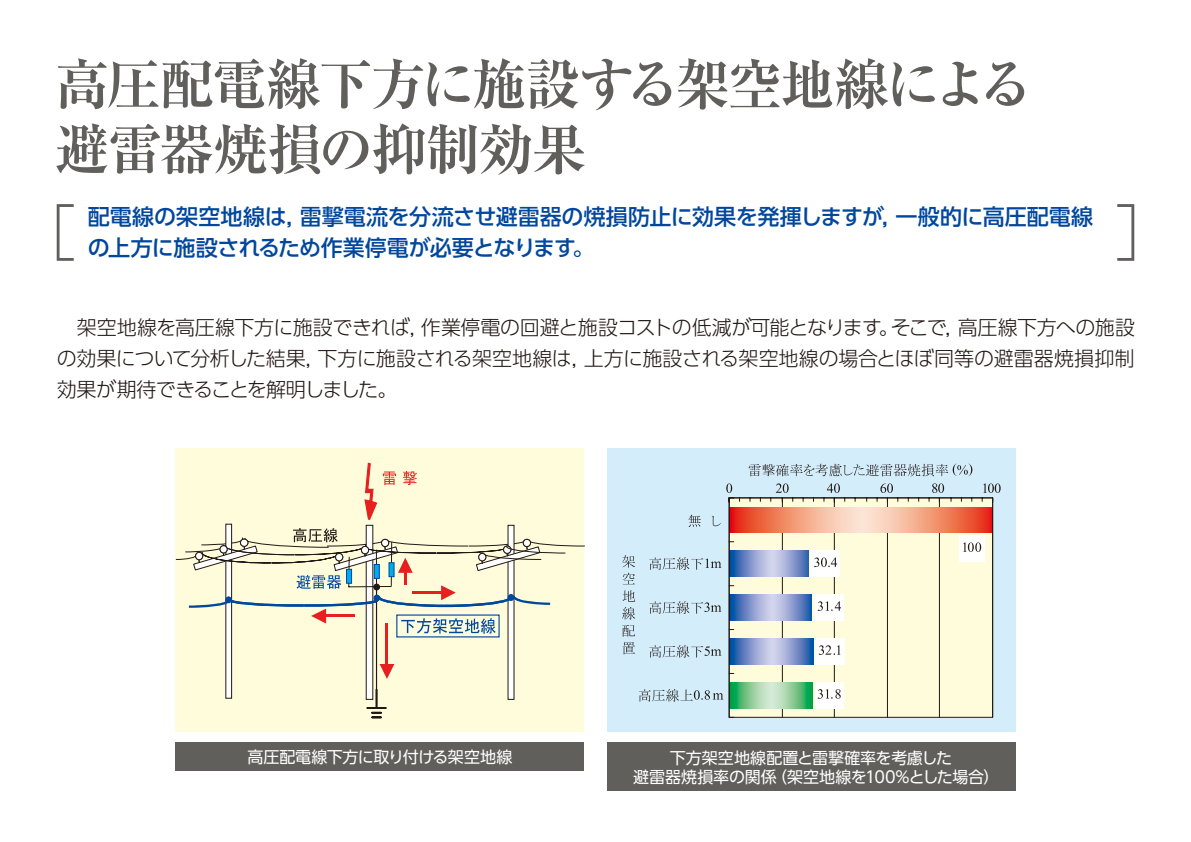
<style>
.page{position:relative;width:1191px;height:842px;background:#fff}
.page>*{position:absolute;margin:0;border:0;box-sizing:border-box;transform-origin:0 0}
.t1{font:700 55px/65px "Ryumin Pro";letter-spacing:-.04em;color:#605f5b}
.t2{font:500 22px/31.2px "UD Shin Go Pro";letter-spacing:-.005em;color:#00479d}
.t3{font:300 20px/31.2px "UD Shin Go Pro";letter-spacing:-.01em;color:#221815;text-align:justify}
.t4{font:16px/19px "UD Shin Go Pro";letter-spacing:-.015em;color:#fff}
</style>
<div class="page">
<div style="left:607px;top:448px;width:408px;height:283px;background:#d3edfb"></div>
<div style="left:176px;top:448px;width:408px;height:283px;background:#fffcdb"></div>
<div style="left:176px;top:743px;width:408px;height:28px;background:#605f5b"></div>
<div style="left:607px;top:743px;width:408px;height:48px;background:#605f5b"></div>
<svg style="left:57px;top:204px;width:17px;height:57px"></svg>
<svg style="left:1117px;top:204px;width:17px;height:57px"></svg>
<div style="left:729px;top:498px;width:263px;height:219px;background:#fffcdb"></div>
<hr style="left:939px;top:498px;width:1px;height:219px;background:#221815">
<hr style="left:887px;top:498px;width:1px;height:219px;background:#221815">
<hr style="left:834px;top:498px;width:1px;height:219px;background:#221815">
<hr style="left:782px;top:498px;width:1px;height:219px;background:#221815">
<svg style="left:730px;top:507px;width:261px;height:26px;background:#f29578"></svg>
<svg style="left:730px;top:639px;width:83px;height:25px;background:#7d96ca"></svg>
<svg style="left:730px;top:595px;width:81px;height:25px;background:#8098cb"></svg>
<svg style="left:730px;top:551px;width:78px;height:25px;background:#849acd"></svg>
<svg style="left:730px;top:683px;width:82px;height:25px;background:#7dc893"></svg>
<div style="left:811px;top:550px;width:29px;height:27px;background:#fff"></div>
<svg style="left:814px;top:557px;width:23px;height:10px"></svg>
<div style="left:814px;top:594px;width:29px;height:27px;background:#fff"></div>
<svg style="left:817px;top:601px;width:24px;height:10px"></svg>
<div style="left:816px;top:638px;width:29px;height:27px;background:#fff"></div>
<svg style="left:818px;top:645px;width:22px;height:10px"></svg>
<div style="left:814px;top:682px;width:29px;height:27px;background:#fff"></div>
<svg style="left:817px;top:689px;width:23px;height:10px"></svg>
<div style="left:959px;top:535px;width:25px;height:26px;background:#fff"></div>
<svg style="left:963px;top:542px;width:18px;height:10px"></svg>
<svg style="left:726px;top:483px;width:14px;height:19px"></svg>
<svg style="left:770px;top:483px;width:23px;height:19px"></svg>
<svg style="left:823px;top:483px;width:22px;height:19px"></svg>
<svg style="left:877px;top:483px;width:21px;height:19px"></svg>
<svg style="left:928px;top:483px;width:16px;height:19px"></svg>
<svg style="left:982px;top:483px;width:18px;height:19px"></svg>
<svg style="left:688px;top:515px;width:13px;height:12px"></svg>
<svg style="left:711px;top:516px;width:10px;height:10px"></svg>
<svg style="left:649px;top:557px;width:72px;height:13px"></svg>
<svg style="left:649px;top:601px;width:72px;height:13px"></svg>
<svg style="left:649px;top:645px;width:72px;height:13px"></svg>
<svg style="left:639px;top:689px;width:84px;height:13px"></svg>
<svg style="left:748px;top:463px;width:224px;height:14px"></svg>
<svg style="left:622px;top:555px;width:13px;height:29px"></svg>
<svg style="left:622px;top:590px;width:13px;height:65px"></svg>
<div style="left:728px;top:497px;width:265px;height:221px;border:1px solid #221815"></div>
<div style="left:225px;top:524px;width:7px;height:175px;background:#fff;border:1px solid #221815"></div>
<div style="left:366px;top:525px;width:7px;height:175px;background:#fff"></div>
<svg style="left:507px;top:525px;width:7px;height:175px"></svg>
<hr style="left:376px;top:587px;width:1px;height:116px;background:#221815">
<svg style="left:367px;top:689px;width:19px;height:29px"></svg>
<svg style="left:364px;top:462px;width:32px;height:58px"></svg>
<svg style="left:403px;top:471px;width:14px;height:14px"></svg>
<hr style="left:386px;top:623px;width:2px;height:41px;background:#e61f1f">
<svg style="left:379px;top:664px;width:15px;height:15px"></svg>
<svg style="left:175px;top:528px;width:410px;height:106px"></svg>
<div style="left:373px;top:595px;width:7px;height:6px;border:1px solid #00479d;border-radius:50%"></div>
<h1 class="t1" style="left:54px;top:48px;width:980px">高圧配電線下方に施設する架空地線による避雷器焼損の抑制効果</h1>
<p class="t2" style="left:88px;top:201px;width:1007px">配電線の架空地線は，雷撃電流を分流させ避雷器の焼損防止に効果を発揮しますが，一般的に高圧配電線の上方に施設されるため作業停電が必要となります。</p>
<p class="t3" style="left:57px;top:311px;width:1079px">　架空地線を高圧線下方に施設できれば，作業停電の回避と施設コストの低減が可能となります。そこで，高圧線下方への施設の効果について分析した結果，下方に施設される架空地線は，上方に施設される架空地線の場合とほぼ同等の避雷器焼損抑制効果が期待できることを解明しました。</p>
<p class="t4" style="left:247px;top:747px;width:266px">高圧配電線下方に取り付ける架空地線</p>
<p class="t4" style="left:633px;top:748px;width:368px;text-indent:37px">下方架空地線配置と雷撃確率を考慮した<br>避雷器焼損率の関係（架空地線を100%とした場合）</p>
</div>
